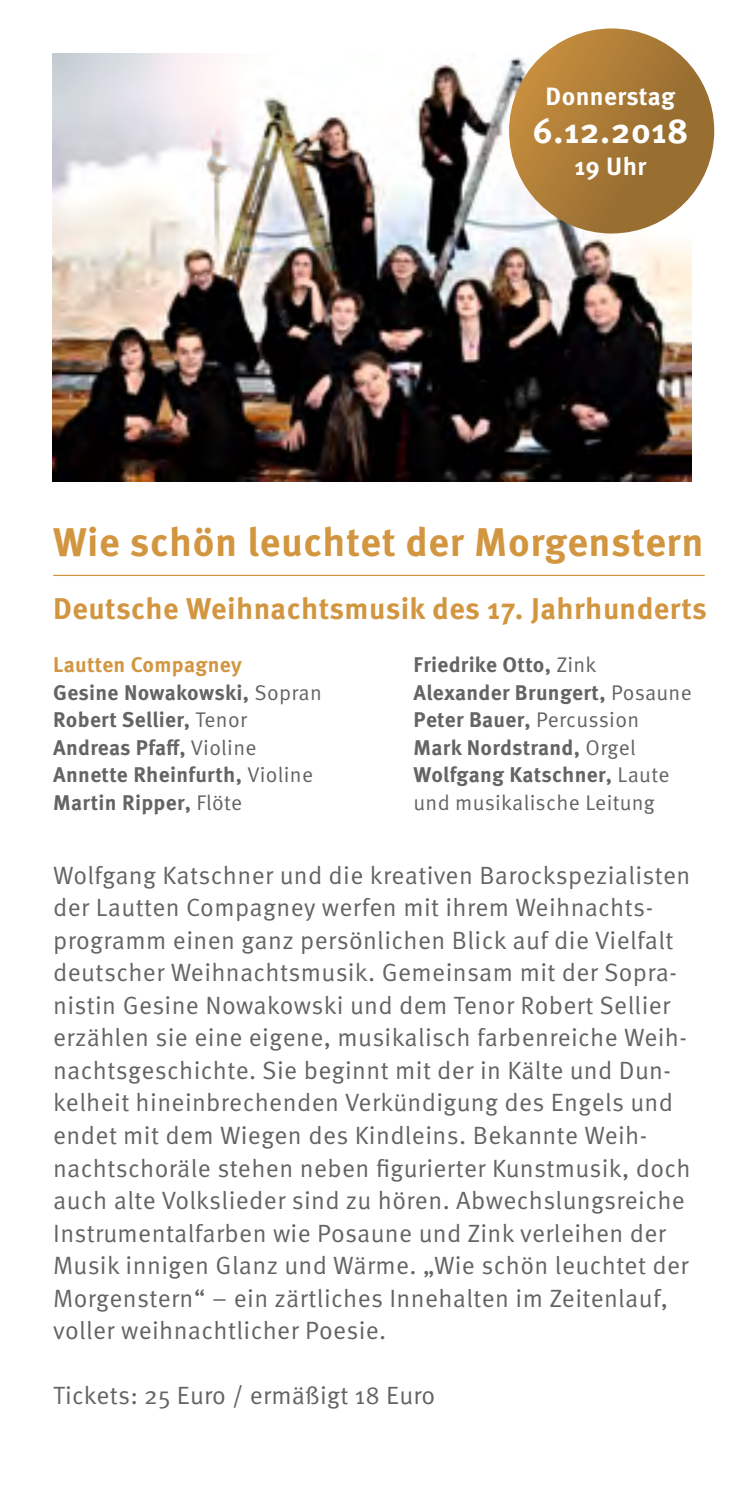
<style>
.page{position:relative;width:745px;height:1489px;background:#fff}
.page>*{position:absolute;margin:0;border:0;box-sizing:border-box;transform-origin:0 0}
.t1{font:700 40px "Meta OT";letter-spacing:.015em;color:#d29641}
.t2{font:700 35px "Meta OT";letter-spacing:.015em;color:#fff}
.t3{font:700 30px "Meta OT";letter-spacing:.015em;color:#d29641}
.t4{font:25px/32.5px "Meta OT Norm";letter-spacing:.015em;color:#636466}
.t5{font:700 25px "Meta OT";letter-spacing:.015em;color:#fff}
.t6{font:700 21.25px "Meta OT";letter-spacing:.015em;color:#636466}
.t7{font:21.25px "Meta OT Norm";letter-spacing:.01em;color:#636466}
.t8{font:700 21.25px "Meta OT";letter-spacing:.015em;color:#d29641}
.s1{font-family:"Meta OT Norm";font-weight:400}
</style>
<div class="page">
<hr style="left:53px;top:574px;width:651px;height:2px;background:#d29641">
<img style="left:53px;top:53px;width:638px;height:428px">
<svg style="left:508px;top:28px;width:205px;height:205px;background:#a97a37"></svg>
<p class="t5" style="left:545px;top:81px;width:131px">Donnerstag</p>
<h2 class="t2" style="left:532px;top:109px;width:157px">6.12.2018</h2>
<p class="t5" style="left:574px;top:151px;width:74px">19 Uhr</p>
<h1 class="t1" style="left:53px;top:517px;width:651px">Wie schön leuchtet der Morgenstern</h1>
<p class="t3" style="left:53px;top:589px;width:654px">Deutsche Weihnachtsmusik des 17. Jahrhunderts</p>
<p class="t8" style="left:53px;top:651px;width:190px">Lautten Compagney</p>
<p class="t6" style="left:413px;top:651px;width:184px">Friedrike Otto, <span class="s1">Zink</span></p>
<p class="t6" style="left:53px;top:679px;width:270px">Gesine Nowakowski, <span class="s1">Sopran</span></p>
<p class="t6" style="left:413px;top:679px;width:279px">Alexander Brungert, <span class="s1">Posaune</span></p>
<p class="t6" style="left:53px;top:706px;width:195px">Robert Sellier, <span class="s1">Tenor</span></p>
<p class="t6" style="left:413px;top:706px;width:227px">Peter Bauer, <span class="s1">Percussion</span></p>
<p class="t6" style="left:53px;top:734px;width:205px">Andreas Pfaff, <span class="s1">Violine</span></p>
<p class="t6" style="left:413px;top:734px;width:223px">Mark Nordstrand, <span class="s1">Orgel</span></p>
<p class="t6" style="left:53px;top:761px;width:261px">Annette Rheinfurth, <span class="s1">Violine</span></p>
<p class="t6" style="left:413px;top:761px;width:257px">Wolfgang Katschner, <span class="s1">Laute</span></p>
<p class="t6" style="left:53px;top:789px;width:190px">Martin Ripper, <span class="s1">Flöte</span></p>
<p class="t7" style="left:413px;top:789px;width:242px">und musikalische Leitung</p>
<p class="t4" style="left:53px;top:859px;width:638px">Wolfgang Katschner und die kreativen Barockspezialisten der Lautten Compagney werfen mit ihrem Weihnachts&shy;programm einen ganz persönlichen Blick auf die Vielfalt deutscher Weihnachtsmusik. Gemeinsam mit der Sopra&shy;nistin Gesine Nowakowski und dem Tenor Robert Sellier erzählen sie eine eigene, musikalisch farbenreiche Weih&shy;nachtsgeschichte. Sie beginnt mit der in Kälte und Dun&shy;kelheit hineinbrechenden Verkündigung des Engels und endet mit dem Wiegen des Kindleins. Bekannte Weih&shy;nachtschoräle stehen neben figurierter Kunstmusik, doch auch alte Volkslieder sind zu hören. Abwechslungsreiche Instrumentalfarben wie Posaune und Zink verleihen der Musik innigen Glanz und Wärme. „Wie schön leuchtet der Morgenstern“ – ein zärtliches Innehalten im Zeitenlauf, voller weihnachtlicher Poesie.</p>
<p class="t4" style="left:53px;top:1379px;width:383px">Tickets: 25 Euro / ermäßigt 18 Euro</p>
</div>
